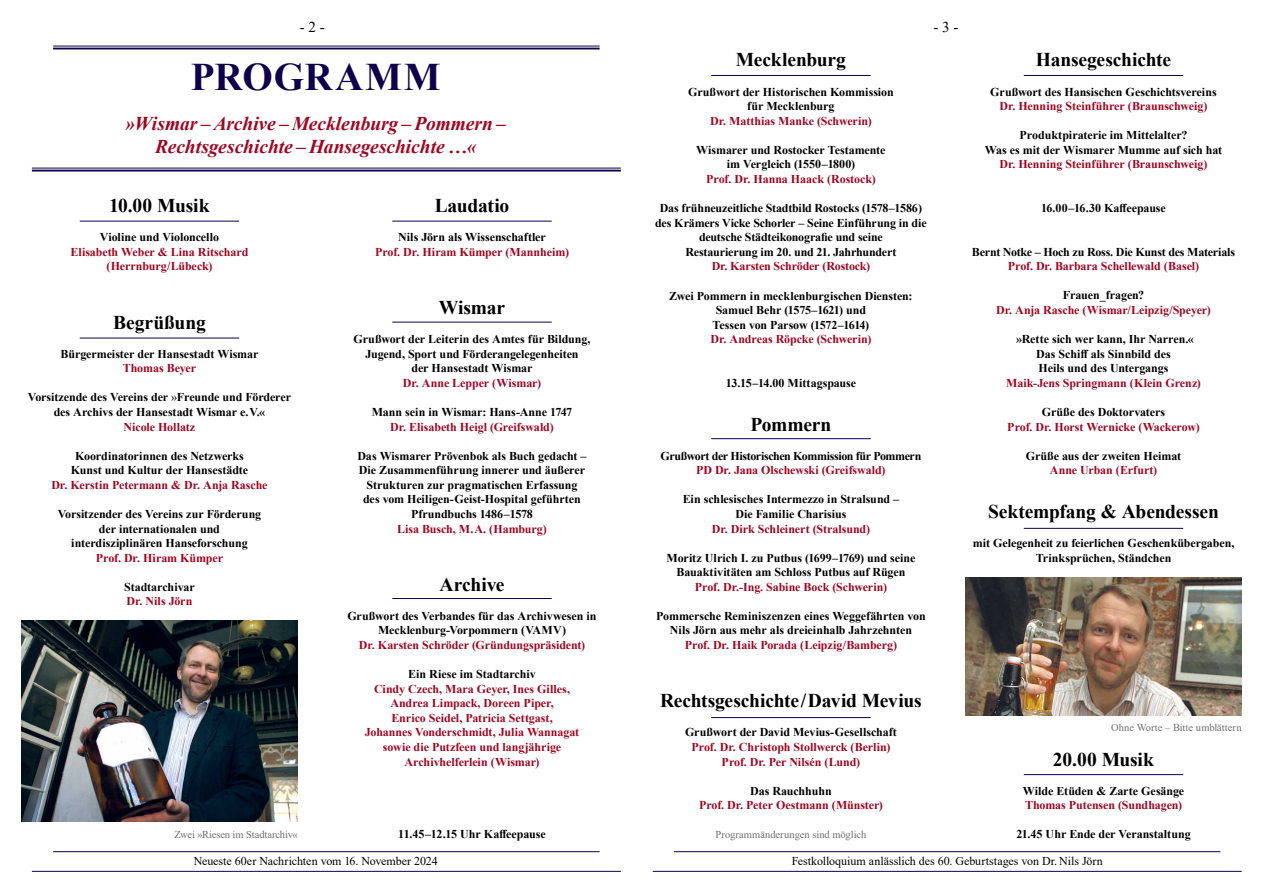
<style>
.page{position:relative;width:1263px;height:893px;background:#fff}
.page>*{position:absolute;margin:0;border:0;box-sizing:border-box;transform-origin:0 0}
.t1{font:700 39px "Times New Roman";letter-spacing:.045em;color:#0e004a}
.t2{font:700 19.5px "Times New Roman";letter-spacing:-.01em;color:#000}
.t3{font:italic 700 19.5px/23.4px "Times New Roman";letter-spacing:-.005em;color:#9e0621;text-align:center}
.t4{font:15px "Times New Roman";color:#000}
.t5{font:700 12px/14.5px "Times New Roman";letter-spacing:-.005em;color:#000;text-align:center}
.t6{font:700 12px/14.5px "Times New Roman";letter-spacing:-.005em;color:#9e0621;text-align:center}
.t7{font:12px "Times New Roman";letter-spacing:-.005em;color:#000}
.t8{font:700 12px "Times New Roman";letter-spacing:-.035em;color:#000}
.t9{font:10.5px "Times New Roman";letter-spacing:-.005em;color:#6d6e71}
.s1{font-weight:400}
</style>
<div class="page">
<hr style="left:653px;top:871px;width:589px;height:1px;background:#0e004a">
<hr style="left:674px;top:851px;width:546px;height:1px;background:#0e004a">
<hr style="left:32px;top:871px;width:589px;height:1px;background:#0e004a">
<hr style="left:53px;top:851px;width:547px;height:1px;background:#0e004a">
<hr style="left:53px;top:46px;width:547px;height:1px;background:#0e004a">
<hr style="left:53px;top:48px;width:547px;height:1px;background:#0e004a">
<hr style="left:32px;top:168px;width:589px;height:1px;background:#0e004a">
<hr style="left:32px;top:170px;width:589px;height:2px;background:#0e004a">
<hr style="left:80px;top:221px;width:159px;height:1px;background:#0e004a">
<hr style="left:392px;top:221px;width:160px;height:1px;background:#0e004a">
<img style="left:21px;top:621px;width:277px;height:201px">
<img style="left:965px;top:577px;width:277px;height:138px">
<hr style="left:80px;top:338px;width:159px;height:1px;background:#0e004a">
<hr style="left:392px;top:322px;width:160px;height:1px;background:#0e004a">
<hr style="left:392px;top:598px;width:160px;height:1px;background:#0e004a">
<hr style="left:711px;top:75px;width:160px;height:1px;background:#0e004a">
<hr style="left:711px;top:438px;width:160px;height:1px;background:#0e004a">
<hr style="left:711px;top:717px;width:160px;height:1px;background:#0e004a">
<hr style="left:1024px;top:75px;width:159px;height:1px;background:#0e004a">
<hr style="left:1024px;top:528px;width:159px;height:1px;background:#0e004a">
<hr style="left:1024px;top:774px;width:159px;height:1px;background:#0e004a">
<p class="t4" style="left:300px;top:16px;width:25px">- 2 -</p>
<p class="t4" style="left:942px;top:16px;width:17px">3 -</p>
<h1 class="t1" style="left:191px;top:49px;width:251px">Programm</h1>
<h2 class="t2" style="left:736px;top:46px;width:112px">Mecklenburg</h2>
<p class="t5" style="left:688px;top:84px;width:207px">Grußwort der Historischen Kommission für Mecklenburg</p>
<p class="t6" style="left:710px;top:113px;width:163px">Dr. Matthias Manke (Schwerin)</p>
<p class="t5" style="left:696px;top:142px;width:191px">Wismarer und Rostocker Testamente im Vergleich (1550–1800)</p>
<p class="t6" style="left:706px;top:171px;width:171px">Prof. Dr. Hanna Haack (Rostock)</p>
<p class="t5" style="left:655px;top:200px;width:273px">Das frühneuzeitliche Stadtbild Rostocks (1578–1586) des Krämers Vicke Schorler – Seine Einführung in die deutsche Städteikonografie und seine<br>Restaurierung im 20. und 21. Jahrhundert</p>
<p class="t6" style="left:712px;top:259px;width:160px">Dr. Karsten Schröder (Rostock)</p>
<p class="t5" style="left:669px;top:288px;width:245px">Zwei Pommern in mecklenburgischen Diensten:<br>Samuel Behr (1575–1621) und<br>Tessen von Parsow (1572–1614)</p>
<p class="t6" style="left:710px;top:332px;width:162px">Dr. Andreas Röpcke (Schwerin)</p>
<p class="t5" style="left:726px;top:375px;width:132px">13.15–14.00 Mittagspause</p>
<h2 class="t2" style="left:750px;top:410px;width:82px">Pommern</h2>
<p class="t8" style="left:660px;top:447px;width:262px">Grußwort der Historischen Kommission für Pommern</p>
<p class="t6" style="left:696px;top:463px;width:191px">PD Dr. Jana Olschewski (Greifswald)</p>
<p class="t5" style="left:683px;top:492px;width:218px">Ein schlesisches Intermezzo in Stralsund –<br>Die Familie Charisius</p>
<p class="t6" style="left:712px;top:521px;width:160px">Dr. Dirk Schleinert (Stralsund)</p>
<p class="t5" style="left:667px;top:550px;width:250px">Moritz Ulrich I. zu Putbus (1699–1769) und seine<br>Bauaktivitäten am Schloss Putbus auf Rügen</p>
<p class="t6" style="left:695px;top:579px;width:194px">Prof. Dr.-Ing. Sabine Bock (Schwerin)</p>
<p class="t5" style="left:656px;top:608px;width:271px">Pommersche Reminiszenzen eines Weggefährten von<br>Nils Jörn aus mehr als dreieinhalb Jahrzehnten</p>
<p class="t6" style="left:685px;top:637px;width:214px">Prof. Dr. Haik Porada (Leipzig/Bamberg)</p>
<h2 class="t3" style="left:126px;top:111px;width:382px">»Wismar – Archive – Mecklenburg – Pommern –<br>Rechtsgeschichte – Hansegeschichte …«</h2>
<h2 class="t2" style="left:109px;top:191px;width:102px">10.00 Musik</h2>
<p class="t5" style="left:100px;top:230px;width:121px">Violine und Violoncello</p>
<p class="t6" style="left:71px;top:244px;width:179px">Elisabeth Weber &amp; Lina Ritschard (Herrnburg/Lübeck)</p>
<h2 class="t2" style="left:435px;top:191px;width:76px">Laudatio</h2>
<p class="t5" style="left:398px;top:230px;width:149px">Nils Jörn als Wissenschaftler</p>
<p class="t6" style="left:375px;top:244px;width:195px">Prof. Dr. Hiram Kümper (Mannheim)</p>
<h2 class="t2" style="left:439px;top:293px;width:68px">Wismar</h2>
<p class="t5" style="left:354px;top:331px;width:238px">Grußwort der Leiterin des Amtes für Bildung,<br>Jugend, Sport und Förderangelegenheiten<br>der Hansestadt Wismar</p>
<p class="t6" style="left:403px;top:375px;width:140px">Dr. Anne Lepper (Wismar)</p>
<p class="t5" style="left:372px;top:404px;width:202px">Mann sein in Wismar: Hans-Anne 1747</p>
<p class="t6" style="left:390px;top:419px;width:165px">Dr. Elisabeth Heigl (Greifswald)</p>
<p class="t5" style="left:357px;top:448px;width:231px">Das Wismarer Prövenbok als Buch gedacht – Die Zusammenführung innerer und äußerer Strukturen zur pragmatischen Erfassung des vom Heiligen-Geist-Hospital geführten Pfrundbuchs 1486–1578</p>
<p class="t6" style="left:397px;top:521px;width:151px">Lisa Busch, M. A. (Hamburg)</p>
<h2 class="t2" style="left:113px;top:308px;width:94px">Begrüßung</h2>
<p class="t5" style="left:60px;top:346px;width:200px">Bürgermeister der Hansestadt Wismar</p>
<p class="t6" style="left:123px;top:361px;width:75px">Thomas Beyer</p>
<p class="t5" style="left:28px;top:390px;width:265px">Vorsitzende des Vereins der <span class="s1">»</span>Freunde und Förderer des Archivs der Hansestadt Wismar e. V.«</p>
<p class="t6" style="left:124px;top:419px;width:73px">Nicole Hollatz</p>
<p class="t5" style="left:71px;top:448px;width:179px">Koordinatorinnen des Netzwerks<br>Kunst und Kultur der Hansestädte</p>
<p class="t6" style="left:51px;top:477px;width:218px">Dr. Kerstin Petermann &amp; Dr. Anja Rasche</p>
<p class="t5" style="left:58px;top:506px;width:205px">Vorsitzender des Vereins zur Förderung der internationalen und interdisziplinären Hanseforschung</p>
<p class="t6" style="left:96px;top:550px;width:129px">Prof. Dr. Hiram Kümper</p>
<p class="t5" style="left:124px;top:579px;width:72px">Stadtarchivar</p>
<p class="t6" style="left:127px;top:594px;width:67px">Dr. Nils Jörn</p>
<h2 class="t2" style="left:439px;top:570px;width:67px">Archive</h2>
<p class="t5" style="left:347px;top:608px;width:251px">Grußwort des Verbandes für das Archivwesen in<br>Mecklenburg-Vorpommern (VAMV)</p>
<p class="t6" style="left:359px;top:637px;width:228px">Dr. Karsten Schröder (Gründungspräsident)</p>
<p class="t5" style="left:408px;top:666px;width:129px">Ein Riese im Stadtarchiv</p>
<p class="t6" style="left:365px;top:681px;width:216px">Cindy Czech, Mara Geyer, Ines Gilles, Andrea Limpack, Doreen Piper,<br>Enrico Seidel, Patricia Settgast,<br>Johannes Vonderschmidt, Julia Wannagat sowie die Putzfeen und langjährige Archivhelferlein (Wismar)</p>
<h2 class="t2" style="left:660px;top:687px;width:263px">Rechtsgeschichte / David Mevius</h2>
<p class="t5" style="left:685px;top:725px;width:213px">Grußwort der David Mevius-Gesellschaft</p>
<p class="t6" style="left:692px;top:739px;width:200px">Prof. Dr. Christoph Stollwerck (Berlin)<br>Prof. Dr. Per Nilsén (Lund)</p>
<p class="t5" style="left:750px;top:783px;width:83px">Das Rauchhuhn</p>
<p class="t6" style="left:699px;top:798px;width:185px">Prof. Dr. Peter Oestmann (Münster)</p>
<p class="t9" style="left:174px;top:827px;width:125px">Zwei »Riesen im Stadtarchiv«</p>
<p class="t5" style="left:398px;top:827px;width:149px">11.45–12.15 Uhr Kaffeepause</p>
<p class="t9" style="left:716px;top:827px;width:152px">Programmänderungen sind möglich</p>
<h2 class="t2" style="left:1036px;top:46px;width:137px">Hansegeschichte</h2>
<p class="t5" style="left:990px;top:84px;width:228px">Grußwort des Hansischen Geschichtsvereins</p>
<p class="t6" style="left:999px;top:98px;width:210px">Dr. Henning Steinführer (Braunschweig)</p>
<p class="t5" style="left:985px;top:128px;width:239px">Produktpiraterie im Mittelalter?<br>Was es mit der Wismarer Mumme auf sich hat</p>
<p class="t6" style="left:999px;top:157px;width:210px">Dr. Henning Steinführer (Braunschweig)</p>
<p class="t5" style="left:1041px;top:200px;width:126px">16.00–16.30 Kaffeepause</p>
<p class="t5" style="left:972px;top:244px;width:265px">Bernt Notke – Hoch zu Ross. Die Kunst des Materials</p>
<p class="t6" style="left:1008px;top:259px;width:193px">Prof. Dr. Barbara Schellewald (Basel)</p>
<p class="t5" style="left:1063px;top:288px;width:83px">Frauen_fragen?</p>
<p class="t6" style="left:996px;top:302px;width:216px">Dr. Anja Rasche (Wismar/Leipzig/Speyer)</p>
<p class="t5" style="left:1016px;top:332px;width:179px">»Rette sich wer kann, Ihr Narren.«<br>Das Schiff als Sinnbild des<br>Heils und des Untergangs</p>
<p class="t6" style="left:1006px;top:375px;width:196px">Maik-Jens Springmann (Klein Grenz)</p>
<p class="t5" style="left:1042px;top:404px;width:125px">Grüße des Doktorvaters</p>
<p class="t6" style="left:1007px;top:419px;width:194px">Prof. Dr. Horst Wernicke (Wackerow)</p>
<p class="t5" style="left:1026px;top:448px;width:157px">Grüße aus der zweiten Heimat</p>
<p class="t6" style="left:1050px;top:463px;width:109px">Anne Urban (Erfurt)</p>
<h2 class="t2" style="left:988px;top:497px;width:232px">Sektempfang &amp; Abendessen</h2>
<p class="t5" style="left:973px;top:535px;width:263px">mit Gelegenheit zu feierlichen Geschenkübergaben,<br>Trinksprüchen, Ständchen</p>
<p class="t9" style="left:1111px;top:720px;width:132px">Ohne Worte – Bitte umblättern</p>
<h2 class="t2" style="left:1053px;top:745px;width:103px">20.00 Musik</h2>
<p class="t5" style="left:1023px;top:783px;width:163px">Wilde Etüden &amp; Zarte Gesänge</p>
<p class="t6" style="left:1025px;top:798px;width:159px">Thomas Putensen (Sundhagen)</p>
<p class="t5" style="left:1016px;top:827px;width:176px">21.45 Uhr Ende der Veranstaltung</p>
<p class="t7" style="left:194px;top:853px;width:246px">Neueste 60er Nachrichten vom 16. November 2024</p>
<p class="t7" style="left:792px;top:853px;width:312px">Festkolloquium anlässlich des 60. Geburtstages von Dr. Nils Jörn</p>
</div>
